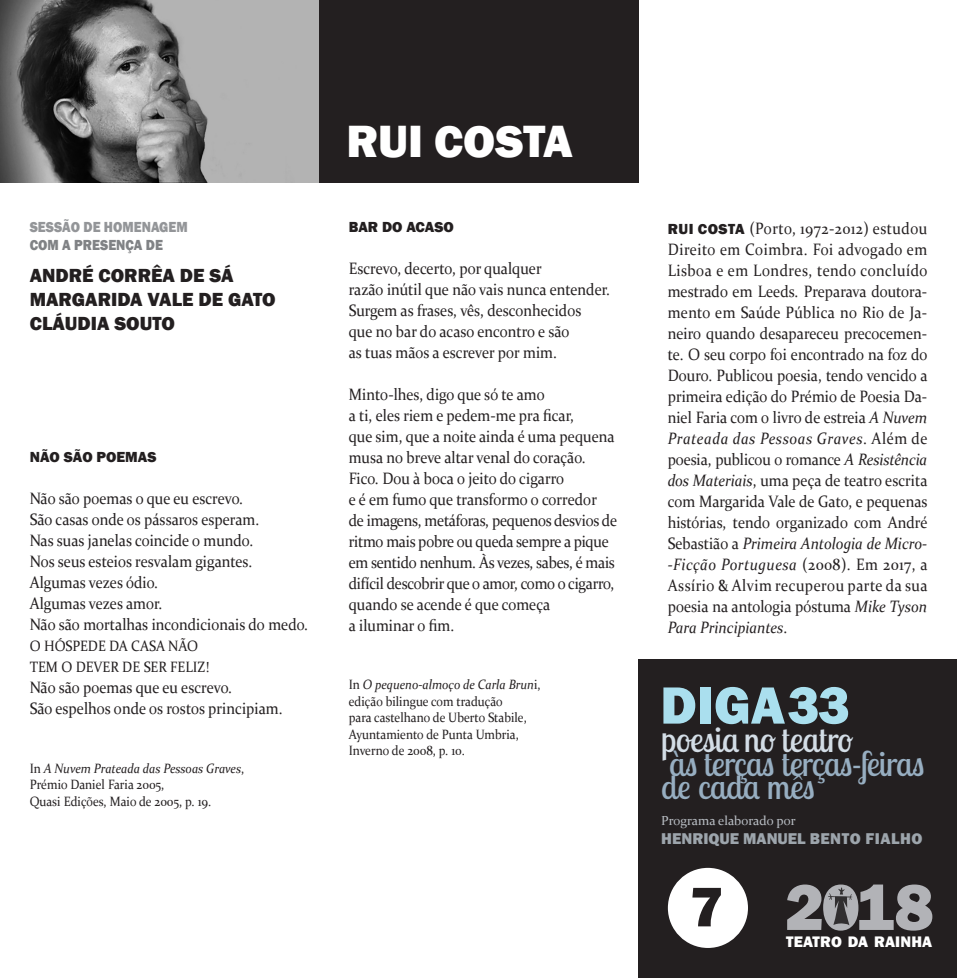
<style>
.page{position:relative;width:957px;height:978px;background:#fff}
.page>*{position:absolute;margin:0;border:0;box-sizing:border-box;transform-origin:0 0}
.t1{font:800 67.05px "Franklin Gothic";color:#b2b3b7}
.t2{font:800 57.75px "Franklin Gothic";color:#231f20}
.t3{font:800 54.15px "Franklin Gothic";color:#aadfee}
.t4{font:800 46.5px "Franklin Gothic";letter-spacing:-.005em;color:#fff}
.t5{font:34.8px "Lobster Two";letter-spacing:-.015em;color:#d3dde6}
.t6{font:34.05px "Lobster Two";letter-spacing:-.015em;color:#97aec1}
.t7{font:800 19.5px "Franklin Gothic";color:#231f20}
.t8{font:16.5px/21px "Constantia";color:#231f20;text-align:justify;scale:.9 1}
.t9{font:16.5px "Constantia";letter-spacing:-.02em;color:#231f20;scale:.9 1}
.t10{font:800 16.05px "Franklin Gothic";color:#9da5ac}
.t11{font:800 15.75px "Franklin Gothic";letter-spacing:.01em;color:#fff}
.t12{font:15px "Constantia";color:#231f20;scale:.9 1}
.t13{font:800 15px "Franklin Gothic";color:#231f20}
.t14{font:800 15px "Franklin Gothic";color:#939598;scale:.9 1}
.t15{font:800 15px "Franklin Gothic";color:#808285;scale:.9 1}
.t16{font:13.5px "Constantia";color:#231f20;scale:.9 1}
.t17{font:italic 13.5px "Constantia";color:#231f20;scale:.9 1}
.t18{font:13.05px "Constantia";color:#b9bec4}
.s1{font-style:normal}
.s2{font-family:"Franklin Gothic";font-weight:800;font-size:15px}
.s3{font-style:italic}
</style>
<div class="page">
<img style="left:0;top:0;width:319px;height:183px">
<div style="left:319px;top:0;width:319px;height:183px;background:#231f20"></div>
<div style="left:638px;top:659px;width:319px;height:319px;background:#231f20"></div>
<svg style="left:829px;top:888px;width:22px;height:37px"></svg>
<div style="left:668px;top:868px;width:80px;height:80px;background:#fff;border-radius:50%"></div>
<p class="t14" style="left:30px;top:218px;width:177px">SESSÃO DE HOMENAGEM</p>
<p class="t15" style="left:30px;top:236px;width:150px">COM A PRESENÇA DE</p>
<p class="t7" style="left:30px;top:263px;width:205px">ANDRÉ CORRÊA DE SÁ</p>
<p class="t7" style="left:30px;top:287px;width:247px">MARGARIDA VALE DE GATO</p>
<p class="t7" style="left:30px;top:311px;width:147px">CLÁUDIA SOUTO</p>
<p class="t13" style="left:30px;top:448px;width:128px">NÃO SÃO POEMAS</p>
<p class="t8" style="left:30px;top:487px;width:238px">Não são poemas o que eu escrevo.</p>
<p class="t8" style="left:30px;top:508px;width:256px">São casas onde os pássaros esperam.</p>
<p class="t8" style="left:30px;top:529px;width:250px">Nas suas janelas coincide o mundo.</p>
<p class="t8" style="left:30px;top:550px;width:249px">Nos seus esteios resvalam gigantes.</p>
<p class="t8" style="left:30px;top:571px;width:144px">Algumas vezes ódio.</p>
<p class="t8" style="left:30px;top:592px;width:149px">Algumas vezes amor.</p>
<p class="t8" style="left:30px;top:613px;width:311px">Não são mortalhas incondicionais do medo.</p>
<p class="t12" style="left:30px;top:636px;width:188px">O HÓSPEDE DA CASA NÃO</p>
<p class="t12" style="left:30px;top:657px;width:201px">TEM O DEVER DE SER FELIZ!</p>
<p class="t8" style="left:30px;top:676px;width:226px">Não são poemas que eu escrevo.</p>
<p class="t8" style="left:30px;top:697px;width:282px">São espelhos onde os rostos principiam.</p>
<p class="t17" style="left:30px;top:759px;width:240px"><span class="s1">In</span> A Nuvem Prateada das Pessoas Graves<span class="s1">,</span></p>
<p class="t16" style="left:30px;top:776px;width:151px">Prémio Daniel Faria 2005,</p>
<p class="t16" style="left:30px;top:792px;width:203px">Quasi Edições, Maio de 2005, p. 19.</p>
<p class="t4" style="left:347px;top:112px;width:228px">RUI COSTA</p>
<p class="t13" style="left:349px;top:218px;width:107px">BAR DO ACASO</p>
<p class="t8" style="left:349px;top:258px;width:216px">Escrevo, decerto, por qualquer</p>
<p class="t8" style="left:349px;top:279px;width:292px">razão inútil que não vais nunca entender.</p>
<p class="t8" style="left:349px;top:300px;width:260px">Surgem as frases, vês, desconhecidos</p>
<p class="t8" style="left:349px;top:321px;width:247px">que no bar do acaso encontro e são</p>
<p class="t8" style="left:349px;top:342px;width:233px">as tuas mãos a escrever por mim.</p>
<p class="t8" style="left:349px;top:384px;width:219px">Minto-lhes, digo que só te amo</p>
<p class="t8" style="left:349px;top:405px;width:252px">a ti, eles riem e pedem-me pra ficar,</p>
<p class="t8" style="left:349px;top:426px;width:297px">que sim, que a noite ainda é uma pequena</p>
<p class="t8" style="left:349px;top:447px;width:265px">musa no breve altar venal do coração.</p>
<p class="t8" style="left:349px;top:468px;width:241px">Fico. Dou à boca o jeito do cigarro</p>
<p class="t8" style="left:349px;top:489px;width:277px">e é em fumo que transformo o corredor</p>
<p class="t9" style="left:349px;top:510px;width:300px">de imagens, metáforas, pequenos desvios de</p>
<p class="t9" style="left:349px;top:531px;width:290px">ritmo mais pobre ou queda sempre a pique</p>
<p class="t9" style="left:349px;top:552px;width:297px">em sentido nenhum. Às vezes, sabes, é mais</p>
<p class="t9" style="left:349px;top:573px;width:297px">difícil descobrir que o amor, como o cigarro,</p>
<p class="t8" style="left:349px;top:594px;width:225px">quando se acende é que começa</p>
<p class="t8" style="left:349px;top:615px;width:119px">a iluminar o fim.</p>
<p class="t17" style="left:349px;top:675px;width:215px"><span class="s1">In</span> O pequeno-almoço de Carla Brun<span class="s1">i,</span></p>
<p class="t16" style="left:349px;top:692px;width:173px">edição bilingue com tradução</p>
<p class="t16" style="left:349px;top:708px;width:199px">para castelhano de Uberto Stabile,</p>
<p class="t16" style="left:349px;top:725px;width:190px">Ayuntamiento de Punta Umbria,</p>
<p class="t16" style="left:349px;top:741px;width:130px">Inverno de 2008, p. 10.</p>
<p class="t8" style="left:668px;top:217px;width:290px"><span class="s2">RUI COSTA</span> (Porto, 1972-2012) estudou Direito em Coimbra. Foi advogado em Lisboa e em Londres, tendo concluído mestrado em Leeds. Preparava doutora&shy;mento em Saúde Pública no Rio de Ja&shy;neiro quando desapareceu precocemen&shy;te. O seu corpo foi encontrado na foz do Douro. Publicou poesia, tendo vencido a primeira edição do Prémio de Poesia Da&shy;niel Faria com o livro de estreia <span class="s3">A Nuvem Prateada das Pessoas Graves</span>. Além de poesia, publicou o romance <span class="s3">A Resistência dos Materiais</span>, uma peça de teatro escrita com Margarida Vale de Gato, e pequenas histórias, tendo organizado com André Sebastião a <span class="s3">Primeira Antologia de Micro--Ficção Portuguesa</span> (2008). Em 2017, a Assírio &amp; Alvim recuperou parte da sua poesia na antologia póstuma <span class="s3">Mike Tyson Para Principiantes</span>.</p>
<p class="t3" style="left:660px;top:670px;width:191px">DIGA33</p>
<p class="t5" style="left:661px;top:717px;width:193px">poesia no teatro</p>
<p class="t6" style="left:669px;top:742px;width:257px">às terças terças-feiras</p>
<p class="t6" style="left:661px;top:765px;width:155px">de cada mês</p>
<p class="t18" style="left:661px;top:812px;width:136px">Programa elaborado por</p>
<p class="t10" style="left:661px;top:828px;width:263px">HENRIQUE MANUEL BENTO FIALHO</p>
<p class="t2" style="left:690px;top:870px;width:35px">7</p>
<p class="t1" style="left:785px;top:864px;width:150px">2018</p>
<p class="t11" style="left:786px;top:932px;width:148px">TEATRO DA RAINHA</p>
</div>
